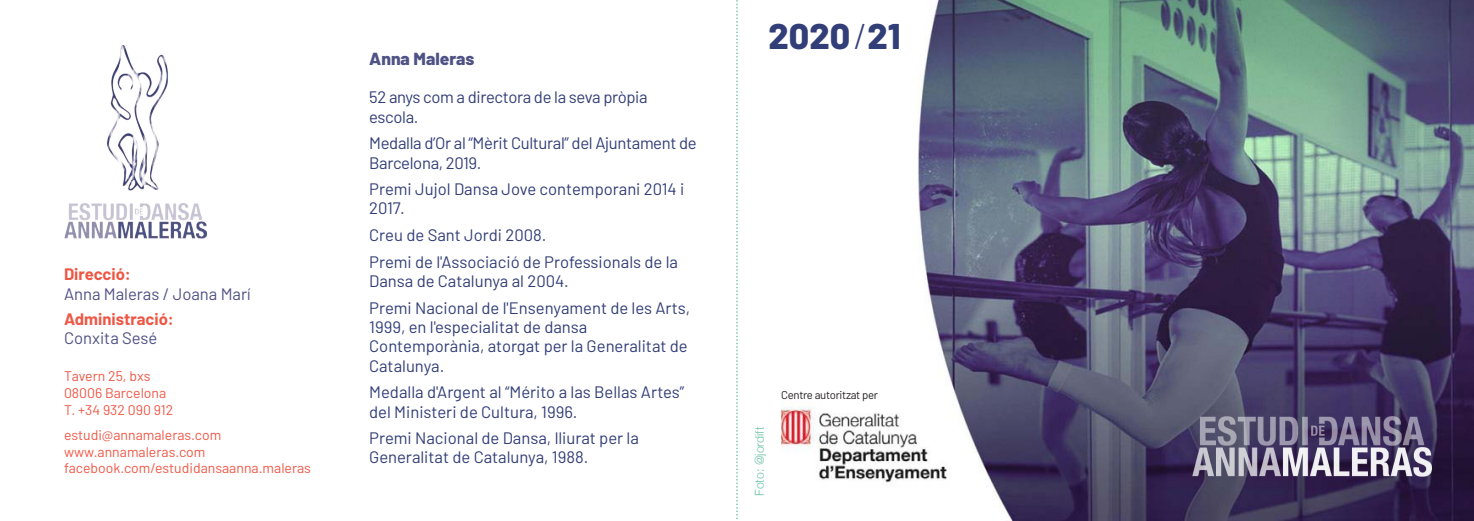
<style>
.page{position:relative;width:1474px;height:521px;background:#fff}
.page>*{position:absolute;margin:0;border:0;box-sizing:border-box;transform-origin:0 0}
.t1{font:800 35.88px "Barlow";color:#323e77}
.t2{font:800 17.5px "Barlow";color:#4f5284}
.t3{font:16.62px/19.2px "Barlow";color:#323e77}
.t4{font:16.62px/19.2px "Barlow";letter-spacing:-.02em;color:#323e77}
.t5{font:16.62px "Barlow";color:#4f5284}
.t6{font:700 16.62px "Barlow";color:#ee5745}
.t7{font:14px/16.6px "Barlow";color:#ee5745}
.t8{font:300 12.25px "Helvetica Neue";color:#70c2a8}
.t9{font:11.38px "Barlow";letter-spacing:-.025em;color:#231f20}
.s1{font-weight:300}
</style>
<div class="page">
<img style="left:781px;top:0;width:692px;height:520px">
<img style="left:106px;top:45px;width:62px;height:146px">
<img style="left:64px;top:203px;width:142px;height:36px">
<img style="left:1192px;top:417px;width:239px;height:60px">
<img style="left:782px;top:395px;width:168px;height:97px">
<svg style="left:736px;top:0;width:2px;height:519px"></svg>
<p class="t6" style="left:64px;top:262px;width:68px">Direcció:</p>
<p class="t5" style="left:64px;top:282px;width:188px">Anna Maleras / Joana Marí</p>
<p class="t6" style="left:64px;top:307px;width:111px">Administració:</p>
<p class="t5" style="left:64px;top:326px;width:95px">Conxita Sesé</p>
<p class="t7" style="left:64px;top:367px;width:111px">Tavern 25, bxs<br>08006 Barcelona<br>T. +34 932 090 912</p>
<p class="t7" style="left:64px;top:425px;width:248px">estudi@annamaleras.com www.annamaleras.com facebook.com/estudidansaanna.maleras</p>
<p class="t2" style="left:369px;top:45px;width:107px">Anna Maleras</p>
<p class="t4" style="left:369px;top:86px;width:280px">52 anys com a directora de la seva pròpia escola.</p>
<p class="t4" style="left:369px;top:132px;width:329px">Medalla d’Or al “Mèrit Cultural” del Ajuntament de<br>Barcelona, 2019.</p>
<p class="t3" style="left:369px;top:178px;width:316px">Premi Jujol Dansa Jove contemporani 2014 i<br>2017.</p>
<p class="t3" style="left:369px;top:220px;width:310px;line-height:26.8px">Creu de Sant Jordi 2008.<br>Premi de l'Associació de Professionals de la</p>
<p class="t3" style="left:369px;top:266px;width:322px;line-height:26.8px">Dansa de Catalunya al 2004.<br>Premi Nacional de l'Ensenyament de les Arts,</p>
<p class="t3" style="left:369px;top:316px;width:320px">1999, en l'especialitat de dansa<br>Contemporània, atorgat per la Generalitat de<br>Catalunya.</p>
<p class="t3" style="left:369px;top:381px;width:316px">Medalla d'Argent al “Mérito a las Bellas Artes” del Ministeri de Cultura, 1996.</p>
<p class="t3" style="left:369px;top:427px;width:271px">Premi Nacional de Dansa, lliurat per la<br>Generalitat de Catalunya, 1988.</p>
<h1 class="t1" style="left:768px;top:9px;width:133px">2020<span class="s1">/</span>21</h1>
<p class="t8" style="left:752px;top:496px;width:71px;rotate:-90deg">Foto: @jordift</p>
<p class="t9" style="left:781px;top:386px;width:98px">Centre autoritzat per</p>
</div>
